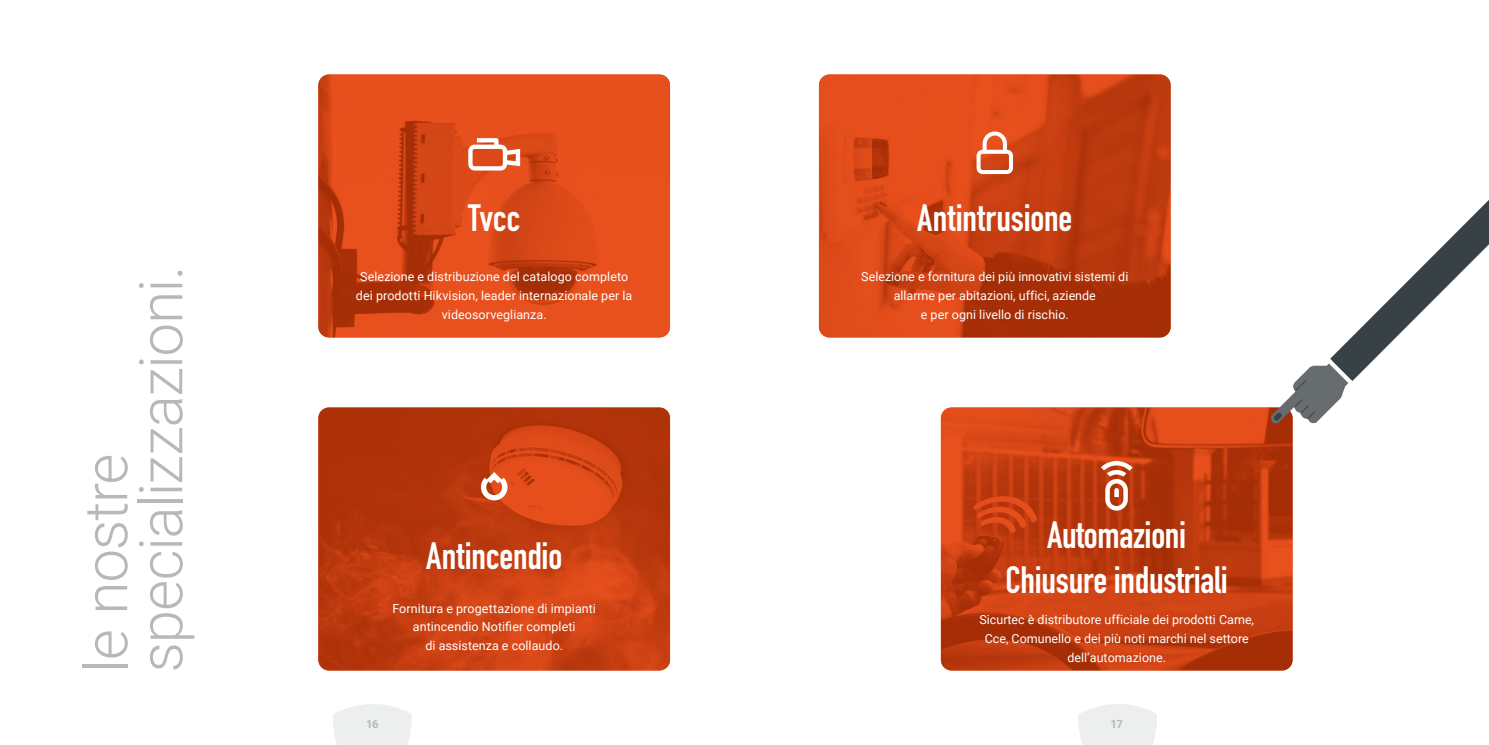
<style>
.page{position:relative;width:1489px;height:745px;background:#fff}
.page>*{position:absolute;margin:0;border:0;box-sizing:border-box;transform-origin:0 0}
.t1{font:300 60px/55px "Roboto";letter-spacing:-.02em;color:#b5b9bc}
.t2{font:700 37.5px/45px "DIN Condensed";letter-spacing:-.005em;color:#fff;text-align:center}
.t3{font:12.5px/18.8px "Roboto";color:#fff;text-align:center}
.t4{font:700 11.25px "Roboto";color:#b5b9bc}
</style>
<div class="page">
<svg style="left:1078px;top:704px;width:78px;height:40px;background:#eef0f0"></svg>
<svg style="left:333px;top:704px;width:78px;height:40px;background:#eef0f0"></svg>
<img style="left:318px;top:407px;width:352px;height:263px">
<img style="left:940px;top:407px;width:352px;height:263px">
<img style="left:819px;top:74px;width:351px;height:263px">
<img style="left:318px;top:74px;width:352px;height:263px">
<svg style="left:976px;top:131px;width:36px;height:43px"></svg>
<svg style="left:468px;top:138px;width:52px;height:32px"></svg>
<svg style="left:479px;top:472px;width:30px;height:29px"></svg>
<svg style="left:1100px;top:460px;width:32px;height:50px"></svg>
<svg style="left:1270px;top:201px;width:218px;height:222px"></svg>
<h1 class="t1" style="left:76px;top:672px;width:408px;rotate:-90deg">le nostre specializzazioni.</h1>
<h2 class="t2" style="left:468px;top:195px;width:53px">Tvcc</h2>
<p class="t3" style="left:356px;top:266px;width:278px">Selezione e distribuzione del catalogo completo dei prodotti Hikvision, leader internazionale per la videosorveglianza.</p>
<h2 class="t2" style="left:426px;top:532px;width:137px">Antincendio</h2>
<p class="t3" style="left:392px;top:598px;width:205px">Fornitura e progettazione di impianti antincendio Notifier completi<br>di assistenza e collaudo.</p>
<h2 class="t2" style="left:917px;top:195px;width:157px">Antintrusione</h2>
<p class="t3" style="left:861px;top:266px;width:268px">Selezione e fornitura dei più innovativi sistemi di allarme per abitazioni, uffici, aziende<br>e per ogni livello di rischio.</p>
<h2 class="t2" style="left:1005px;top:511px;width:224px">Automazioni<br>Chiusure industriali</h2>
<p class="t3" style="left:979px;top:609px;width:276px">Sicurtec è distributore ufficiale dei prodotti Came,<br>Cce, Comunello e dei più noti marchi nel settore dell’automazione.</p>
<p class="t4" style="left:366px;top:715px;width:14px">16</p>
<p class="t4" style="left:1110px;top:715px;width:14px">17</p>
</div>
